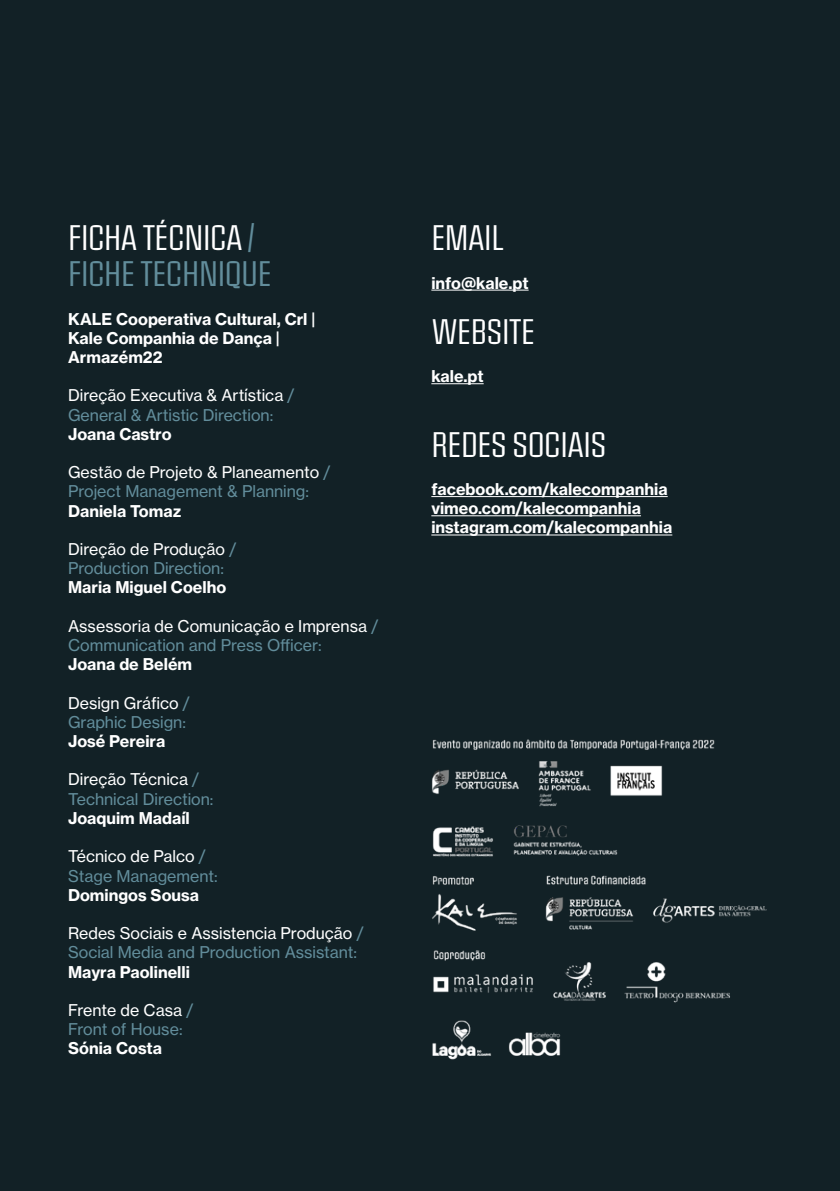
<style>
.page{position:relative;width:840px;height:1191px;background:#fff}
.page>*{position:absolute;margin:0;border:0;box-sizing:border-box;transform-origin:0 0}
.texto_PT{font:34px "Pressio No.41";letter-spacing:-.015em;color:#fff}
.texto_PT-2{font:34px "Pressio No.41";letter-spacing:-.015em;color:#628d9b}
.texto_PT-3{font:16px "N Haas Grotesk TX Pro 75 Bd";color:#fff}
.texto_PT-4{font:16px/19.2px "N Haas Grotesk TX Pro 55 Rg";color:#628d9b}
.texto_PT-5{font:16px/19.2px "N Haas Grotesk TX Pro 55 Rg";color:#fff}
.s1{color:#628d9b}
.s2{color:#fff}
.s3{font-family:"N Haas Grotesk TX Pro 75 Bd";color:#fff}
</style>
<div class="page">
<div style="left:0;top:0;width:839px;height:1191px;background:#122126"></div>
<hr style="left:431px;top:290px;width:97px;height:1px;background:#fff">
<hr style="left:431px;top:383px;width:52px;height:1px;background:#fff">
<hr style="left:431px;top:496px;width:236px;height:1px;background:#fff">
<hr style="left:431px;top:515px;width:209px;height:1px;background:#fff">
<hr style="left:431px;top:534px;width:241px;height:1px;background:#fff">
<img style="left:432px;top:739px;width:335px;height:321px">
<p class="texto_PT" style="left:68px;top:218px;width:188px">FICHA TÉCNICA <span class="s1">/</span></p>
<p class="texto_PT-2" style="left:68px;top:254px;width:205px">FICHE TECHNIQUE</p>
<p class="texto_PT-3" style="left:68px;top:308px;width:248px">KALE Cooperativa Cultural, Crl |</p>
<p class="texto_PT-3" style="left:68px;top:328px;width:213px">Kale Companhia de Dança |</p>
<p class="texto_PT-3" style="left:68px;top:347px;width:96px">Armazém22</p>
<p class="texto_PT-5" style="left:68px;top:386px;width:228px">Direção Executiva &amp; Artística <span class="s1">/</span></p>
<p class="texto_PT-4" style="left:68px;top:405px;width:207px">General &amp; Artistic Direction:</p>
<p class="texto_PT-3" style="left:68px;top:424px;width:105px">Joana Castro</p>
<p class="texto_PT-5" style="left:68px;top:463px;width:264px">Gestão de Projeto &amp; Planeamento <span class="s1">/</span></p>
<p class="texto_PT-4" style="left:68px;top:482px;width:242px">Project Management &amp; Planning:</p>
<p class="texto_PT-3" style="left:68px;top:500px;width:115px">Daniela Tomaz</p>
<p class="texto_PT-5" style="left:68px;top:539px;width:170px">Direção de Produção <span class="s1">/</span></p>
<p class="texto_PT-4" style="left:68px;top:559px;width:157px">Production Direction:</p>
<p class="texto_PT-3" style="left:68px;top:577px;width:159px">Maria Miguel Coelho</p>
<p class="texto_PT-5" style="left:68px;top:616px;width:311px">Assessoria de Comunicação e Imprensa <span class="s1">/<br>Communication and Press Officer:</span></p>
<p class="texto_PT-3" style="left:68px;top:654px;width:125px">Joana de Belém</p>
<p class="texto_PT-5" style="left:68px;top:693px;width:123px">Design Gráfico <span class="s1">/</span></p>
<p class="texto_PT-4" style="left:68px;top:712px;width:119px">Graphic Design:</p>
<p class="texto_PT-3" style="left:68px;top:731px;width:99px">José Pereira</p>
<p class="texto_PT-5" style="left:68px;top:770px;width:133px">Direção Técnica <span class="s1">/</span></p>
<p class="texto_PT-4" style="left:68px;top:789px;width:147px">Technical Direction:</p>
<p class="texto_PT-3" style="left:68px;top:808px;width:123px">Joaquim Madaíl</p>
<p class="texto_PT-5" style="left:68px;top:847px;width:139px">Técnico de Palco <span class="s1">/</span></p>
<p class="texto_PT-4" style="left:68px;top:866px;width:151px">Stage Management:</p>
<p class="texto_PT-3" style="left:68px;top:884px;width:132px">Domingos Sousa</p>
<p class="texto_PT-4" style="left:68px;top:923px;width:297px"><span class="s2">Redes Sociais e Assistencia Produção</span> /<br>Social Media and Production Assistant:<br><span class="s3">Mayra Paolinelli</span></p>
<p class="texto_PT-5" style="left:68px;top:1000px;width:127px">Frente de Casa <span class="s1">/</span></p>
<p class="texto_PT-4" style="left:68px;top:1019px;width:116px">Front of House:</p>
<p class="texto_PT-3" style="left:68px;top:1038px;width:95px">Sónia Costa</p>
<p class="texto_PT" style="left:431px;top:218px;width:74px">EMAIL</p>
<p class="texto_PT-3" style="left:431px;top:272px;width:99px">info@kale.pt</p>
<p class="texto_PT" style="left:431px;top:312px;width:105px">WEBSITE</p>
<p class="texto_PT-3" style="left:431px;top:366px;width:54px">kale.pt</p>
<p class="texto_PT" style="left:431px;top:425px;width:177px">REDES SOCIAIS</p>
<p class="texto_PT-3" style="left:431px;top:479px;width:238px">facebook.com/kalecompanhia</p>
<p class="texto_PT-3" style="left:431px;top:498px;width:211px">vimeo.com/kalecompanhia</p>
<p class="texto_PT-3" style="left:431px;top:517px;width:242px">instagram.com/kalecompanhia</p>
</div>
